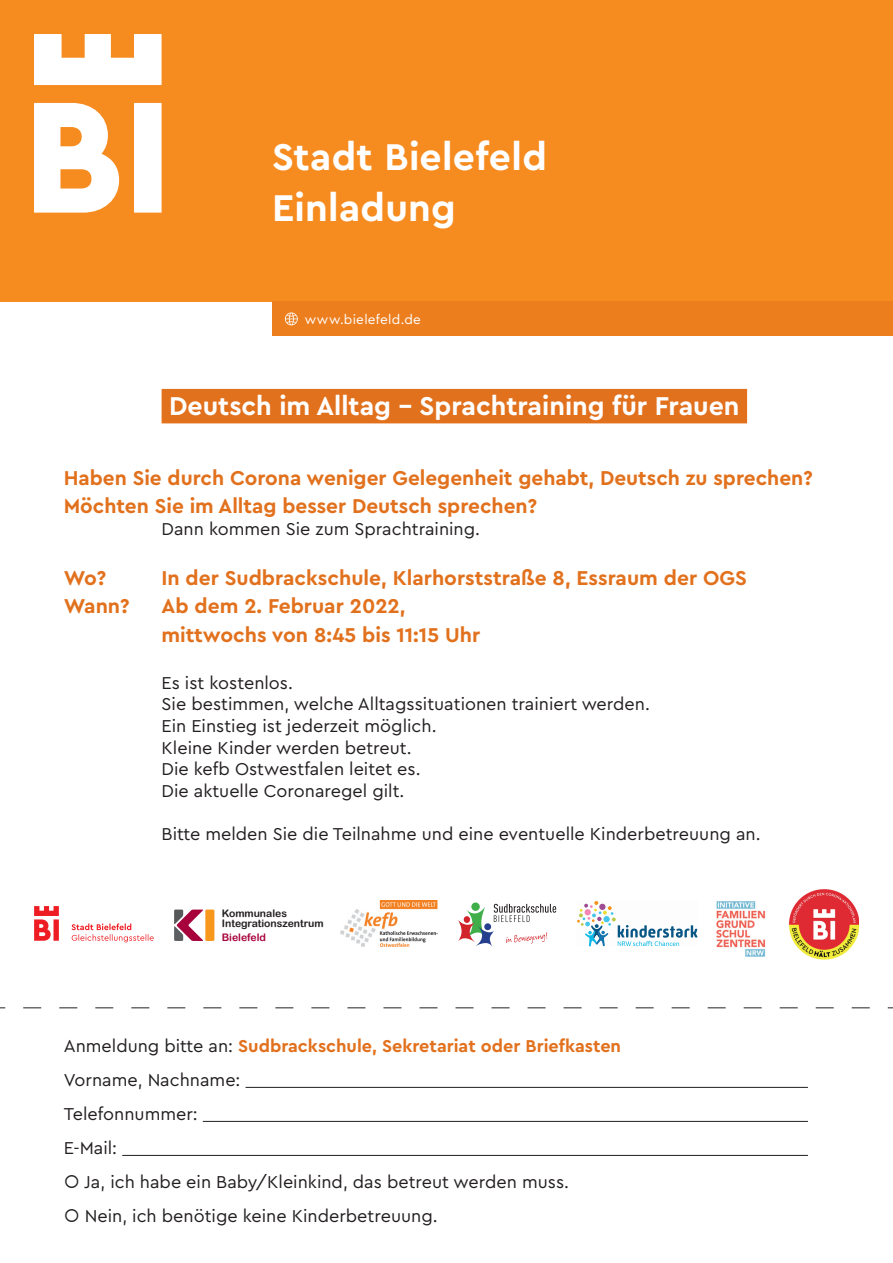
<style>
.page{position:relative;width:893px;height:1263px;background:#fff}
.page>*{position:absolute;margin:0;border:0;box-sizing:border-box;transform-origin:0 0}
.t1{font:700 39px/51px "Cera Bielefeld";letter-spacing:.005em;color:#fff}
.t2{font:700 27px "Cera Bielefeld";color:#fff}
.t3{font:700 21px/28.5px "Cera Bielefeld";color:#e2711d}
.t4{font:18px/21.6px "Cera Bielefeld";color:#231f20}
.t5{font:13.5px "Cera Bielefeld";letter-spacing:.025em;color:#fff}
.t6{font:10.35px/10.2px "Arial Rounded MT Bold";color:#231f20}
.t7{font:10.35px "Arial Rounded MT Bold";color:#a7023c}
.s1{font-weight:700;color:#e2711d}
</style>
<div class="page">
<div style="left:0;top:0;width:893px;height:302px;background:#f68b1f"></div>
<div style="left:272px;top:302px;width:621px;height:34px;background:#ec7e1e"></div>
<svg style="left:285px;top:312px;width:13px;height:13px"></svg>
<svg style="left:34px;top:34px;width:128px;height:179px"></svg>
<div style="left:162px;top:389px;width:585px;height:34px;background:#e2711d"></div>
<hr style="left:246px;top:1087px;width:562px;height:1px;background:#231f20">
<hr style="left:203px;top:1121px;width:605px;height:1px;background:#231f20">
<hr style="left:122px;top:1155px;width:686px;height:1px;background:#231f20">
<svg style="left:34px;top:906px;width:25px;height:35px"></svg>
<svg style="left:72px;top:923px;width:82px;height:19px"></svg>
<div style="left:205px;top:909px;width:9px;height:32px;background:#f7981d"></div>
<svg style="left:174px;top:909px;width:29px;height:32px"></svg>
<img style="left:788px;top:889px;width:71px;height:71px">
<svg style="left:0;top:1007px;width:893px;height:1px"></svg>
<img style="left:716px;top:901px;width:50px;height:56px">
<svg style="left:577px;top:901px;width:121px;height:45px"></svg>
<svg style="left:458px;top:904px;width:98px;height:43px"></svg>
<img style="left:341px;top:900px;width:97px;height:47px">
<h1 class="t1" style="left:272px;top:130px;width:276px">Stadt Bielefeld<br>Einladung</h1>
<p class="t5" style="left:305px;top:310px;width:118px">www.bielefeld.de</p>
<h2 class="t2" style="left:169px;top:388px;width:572px">Deutsch im Alltag - Sprachtraining für Frauen</h2>
<p class="t3" style="left:64px;top:463px;width:750px">Haben Sie durch Corona weniger Gelegenheit gehabt, Deutsch zu sprechen?<br>Möchten Sie im Alltag besser Deutsch sprechen?</p>
<p class="t4" style="left:162px;top:517px;width:320px">Dann kommen Sie zum Sprachtraining.</p>
<p class="t3" style="left:64px;top:563px;width:44px">Wo?</p>
<p class="t3" style="left:162px;top:563px;width:587px">In der Sudbrackschule, Klarhorststraße 8, Essraum der OGS</p>
<p class="t3" style="left:64px;top:591px;width:67px">Wann?</p>
<p class="t3" style="left:162px;top:591px;width:320px">Ab dem 2. Februar 2022, mittwochs von 8:45 bis 11:15 Uhr</p>
<p class="t4" style="left:162px;top:671px;width:490px">Es ist kostenlos.<br>Sie bestimmen, welche Alltagssituationen trainiert werden.<br>Ein Einstieg ist jederzeit möglich.<br>Kleine Kinder werden betreut.<br>Die kefb Ostwestfalen leitet es.<br>Die aktuelle Coronaregel gilt.</p>
<p class="t4" style="left:162px;top:822px;width:600px">Bitte melden Sie die Teilnahme und eine eventuelle Kinderbetreuung an.</p>
<p class="t6" style="left:222px;top:908px;width:103px">Kommunales<br>Integrationszentrum</p>
<p class="t7" style="left:222px;top:931px;width:46px">Bielefeld</p>
<p class="t4" style="left:64px;top:1028px;width:559px;line-height:34px">Anmeldung bitte an: <span class="s1">Sudbrackschule, Sekretariat oder Briefkasten<br></span>Vorname, Nachname:<br>Telefonnummer:<br>E-Mail:</p>
<p class="t4" style="left:64px;top:1170px;width:507px">○ Ja, ich habe ein Baby/Kleinkind, das betreut werden muss.</p>
<p class="t4" style="left:64px;top:1204px;width:375px">○ Nein, ich benötige keine Kinderbetreuung.</p>
</div>
